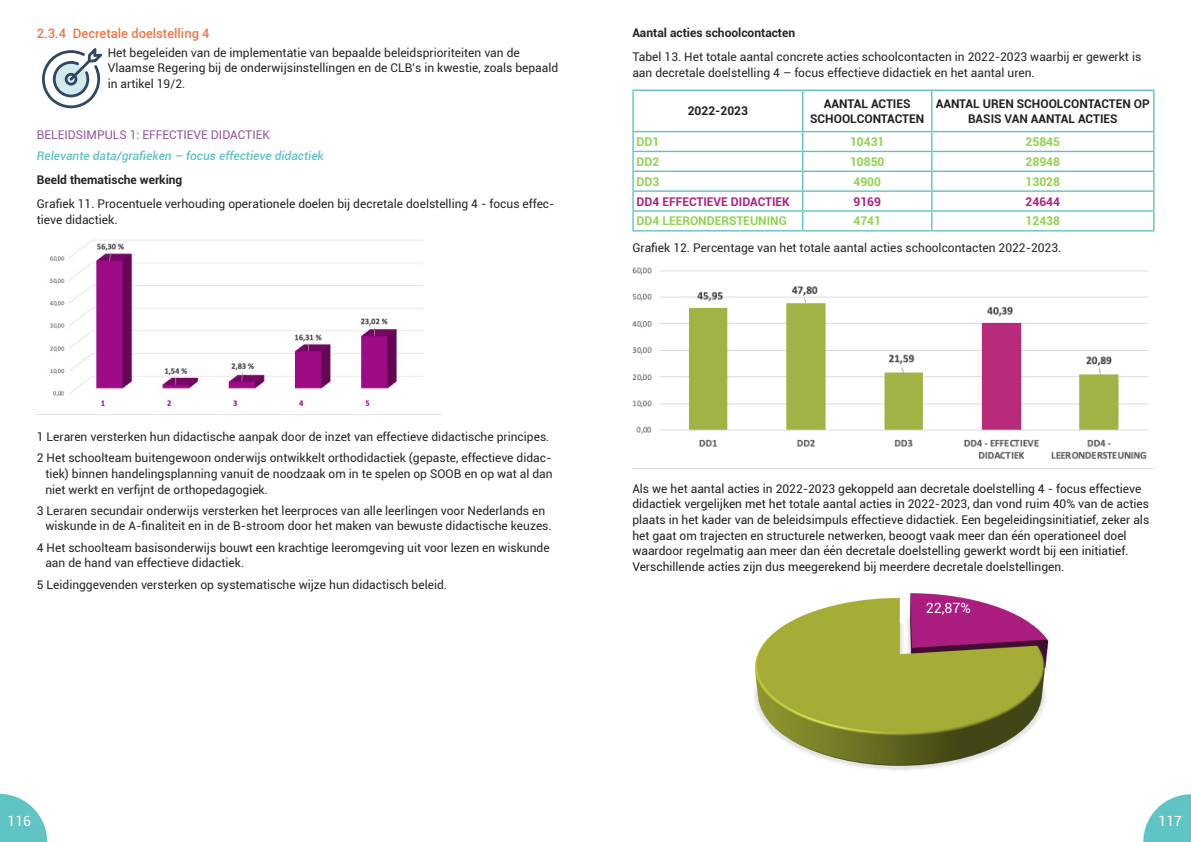
<style>
.page{position:relative;width:1191px;height:842px;background:#fff}
.page>*{position:absolute;margin:0;border:0;box-sizing:border-box;transform-origin:0 0}
.t1{font:14.1px "Roboto";color:#fff}
.t2{font:14px "Roboto";color:#fff}
.Tussentitel_3{font:500 13px "Roboto";color:#ef764a}
.t3{font:12px/15.6px "Roboto";color:#262626}
.t4{font:12px/15.6px "Roboto";color:#231f20}
.t5{font:700 12px/15.6px "Roboto";color:#231f20;text-align:center}
.t6{font:700 12px "Roboto";color:#92d050}
.t7{font:700 12px "Roboto";color:#262626}
.Tussentitel_5{font:italic 500 12px "Roboto";color:#60c4c5}
.Tussentitel_4{font:12px "Roboto";color:#9455a0}
.t8{font:700 12px "Roboto";color:#ae2081}
.s1{color:#262626}
.s2{color:#231f20}
</style>
<div class="page">
<svg style="left:1143px;top:794px;width:48px;height:48px"></svg>
<svg style="left:0;top:794px;width:47px;height:48px"></svg>
<img style="left:50px;top:240px;width:374px;height:167px">
<svg style="left:42px;top:48px;width:60px;height:60px"></svg>
<hr style="left:632px;top:90px;width:170px;height:1px;background:#60c4c5">
<hr style="left:632px;top:91px;width:2px;height:40px;background:#60c4c5">
<hr style="left:802px;top:90px;width:129px;height:1px;background:#60c4c5">
<hr style="left:802px;top:91px;width:1px;height:40px;background:#60c4c5">
<hr style="left:931px;top:90px;width:223px;height:1px;background:#60c4c5">
<hr style="left:931px;top:91px;width:1px;height:40px;background:#60c4c5">
<hr style="left:1153px;top:91px;width:1px;height:40px;background:#60c4c5">
<hr style="left:632px;top:131px;width:170px;height:1px;background:#60c4c5">
<hr style="left:802px;top:131px;width:129px;height:1px;background:#60c4c5">
<hr style="left:931px;top:131px;width:223px;height:1px;background:#60c4c5">
<hr style="left:632px;top:151px;width:170px;height:1px;background:#60c4c5">
<hr style="left:802px;top:151px;width:129px;height:1px;background:#60c4c5">
<hr style="left:931px;top:151px;width:223px;height:1px;background:#60c4c5">
<hr style="left:632px;top:171px;width:170px;height:1px;background:#60c4c5">
<hr style="left:802px;top:171px;width:129px;height:1px;background:#60c4c5">
<hr style="left:931px;top:171px;width:223px;height:1px;background:#60c4c5">
<hr style="left:632px;top:190px;width:170px;height:2px;background:#60c4c5">
<hr style="left:802px;top:190px;width:129px;height:2px;background:#60c4c5">
<hr style="left:931px;top:190px;width:223px;height:2px;background:#60c4c5">
<hr style="left:632px;top:210px;width:170px;height:2px;background:#60c4c5">
<svg style="left:632px;top:132px;width:2px;height:98px"></svg>
<hr style="left:802px;top:210px;width:129px;height:2px;background:#60c4c5">
<svg style="left:802px;top:132px;width:1px;height:98px"></svg>
<hr style="left:931px;top:210px;width:223px;height:2px;background:#60c4c5">
<svg style="left:931px;top:132px;width:1px;height:98px"></svg>
<svg style="left:1153px;top:132px;width:1px;height:98px"></svg>
<hr style="left:632px;top:230px;width:170px;height:1px;background:#60c4c5">
<hr style="left:802px;top:230px;width:129px;height:1px;background:#60c4c5">
<hr style="left:931px;top:230px;width:223px;height:1px;background:#60c4c5">
<img style="left:632px;top:267px;width:521px;height:202px">
<img style="left:754px;top:593px;width:295px;height:177px">
<p class="Tussentitel_3" style="left:37px;top:24px;width:174px">2.3.4 Decretale doelstelling 4</p>
<p class="t3" style="left:108px;top:44px;width:452px">Het begeleiden van de implementatie van bepaalde beleidsprioriteiten van de<br>Vlaamse Regering bij de onderwijsinstellingen en de CLB’s in kwestie, zoals bepaald in artikel 19/2.</p>
<p class="Tussentitel_4" style="left:37px;top:126px;width:235px">BELEIDSIMPULS 1: EFFECTIEVE DIDACTIEK</p>
<p class="Tussentitel_5" style="left:37px;top:147px;width:288px">Relevante data/grafieken – focus effectieve didactiek</p>
<p class="t7" style="left:37px;top:171px;width:147px">Beeld thematische werking</p>
<p class="t3" style="left:37px;top:195px;width:519px">Grafiek 11. Procentuele verhouding operationele doelen bij decretale doelstelling 4 - focus effec&shy;tieve didactiek.</p>
<p class="t3" style="left:37px;top:429px;width:514px">1 Leraren versterken hun didactische aanpak door de inzet van effectieve didactische principes.</p>
<p class="t3" style="left:45px;top:450px;width:509px;text-align:justify;text-indent:-9px">2 Het schoolteam buitengewoon onderwijs ontwikkelt orthodidactiek (gepaste, effectieve didac&shy;tiek) binnen handelingsplanning vanuit de noodzaak om in te spelen op SOOB en op wat al dan niet werkt en verfijnt de orthopedagogiek.</p>
<p class="t3" style="left:45px;top:502px;width:508px;text-indent:-9px">3 Leraren secundair onderwijs versterken het leerproces van alle leerlingen voor Nederlands en wiskunde in de A-finaliteit en in de B-stroom door het maken van bewuste didactische keuzes.</p>
<p class="t3" style="left:45px;top:539px;width:506px;text-indent:-9px">4 Het schoolteam basisonderwijs bouwt een krachtige leeromgeving uit voor lezen en wiskunde aan de hand van effectieve didactiek.</p>
<p class="t3" style="left:37px;top:576px;width:412px">5 Leidinggevenden versterken op systematische wijze hun didactisch beleid.</p>
<p class="t7" style="left:632px;top:25px;width:164px">Aantal acties schoolcontacten</p>
<p class="t3" style="left:632px;top:49px;width:510px">Tabel 13. Het totale aantal concrete acties schoolcontacten in 2022-2023 waarbij er gewerkt is aan decretale doelstelling 4 – focus effectieve didactiek en het aantal uren.</p>
<p class="t5" style="left:687px;top:103px;width:62px">2022-2023</p>
<p class="t5" style="left:810px;top:95px;width:116px">AANTAL ACTIES<br>SCHOOLCONTACTEN</p>
<p class="t5" style="left:935px;top:95px;width:216px">AANTAL UREN SCHOOLCONTACTEN <span class="s1">OP<br>BASIS VAN</span> AANTAL ACTIES</p>
<p class="t6" style="left:636px;top:133px;width:24px">DD1</p>
<p class="t6" style="left:850px;top:133px;width:36px">10431</p>
<p class="t6" style="left:1025px;top:133px;width:36px">25845</p>
<p class="t6" style="left:636px;top:153px;width:24px">DD2</p>
<p class="t6" style="left:850px;top:153px;width:36px">10850</p>
<p class="t6" style="left:1025px;top:153px;width:36px">28948</p>
<p class="t6" style="left:636px;top:173px;width:24px">DD3</p>
<p class="t6" style="left:853px;top:173px;width:29px">4900</p>
<p class="t6" style="left:1025px;top:173px;width:36px">13028</p>
<p class="t8" style="left:636px;top:193px;width:155px">DD4 EFFECTIEVE DIDACTIEK</p>
<p class="t8" style="left:853px;top:193px;width:29px">9169</p>
<p class="t8" style="left:1025px;top:193px;width:36px">24644</p>
<p class="t6" style="left:636px;top:213px;width:152px">DD4 LEERONDERSTEUNING</p>
<p class="t6" style="left:853px;top:213px;width:29px">4741</p>
<p class="t6" style="left:1025px;top:213px;width:36px">12438</p>
<p class="t3" style="left:632px;top:239px;width:430px"><span class="s2">Grafiek 12.</span> Percentage van het totale aantal acties schoolcontacten 2022-2023.</p>
<p class="t4" style="left:632px;top:480px;width:518px">Als we het aantal acties in 2022-2023 gekoppeld aan decretale doelstelling 4 - focus effectieve didactiek vergelijken met het totale aantal acties in 2022-2023, dan vond ruim 40% van de acties plaats in het kader van de beleidsimpuls effectieve didactiek. Een begeleidingsinitiatief, zeker als het gaat om trajecten en structurele netwerken, beoogt vaak meer dan één operationeel doel waardoor regelmatig aan meer dan één decretale doelstelling gewerkt wordt bij een initiatief.<br>Verschillende acties zijn dus meegerekend bij meerdere decretale doelstellingen.</p>
<p class="t1" style="left:925px;top:599px;width:46px">22,87%</p>
<p class="t2" style="left:8px;top:811px;width:25px">116</p>
<p class="t2" style="left:1158px;top:811px;width:25px">117</p>
</div>
